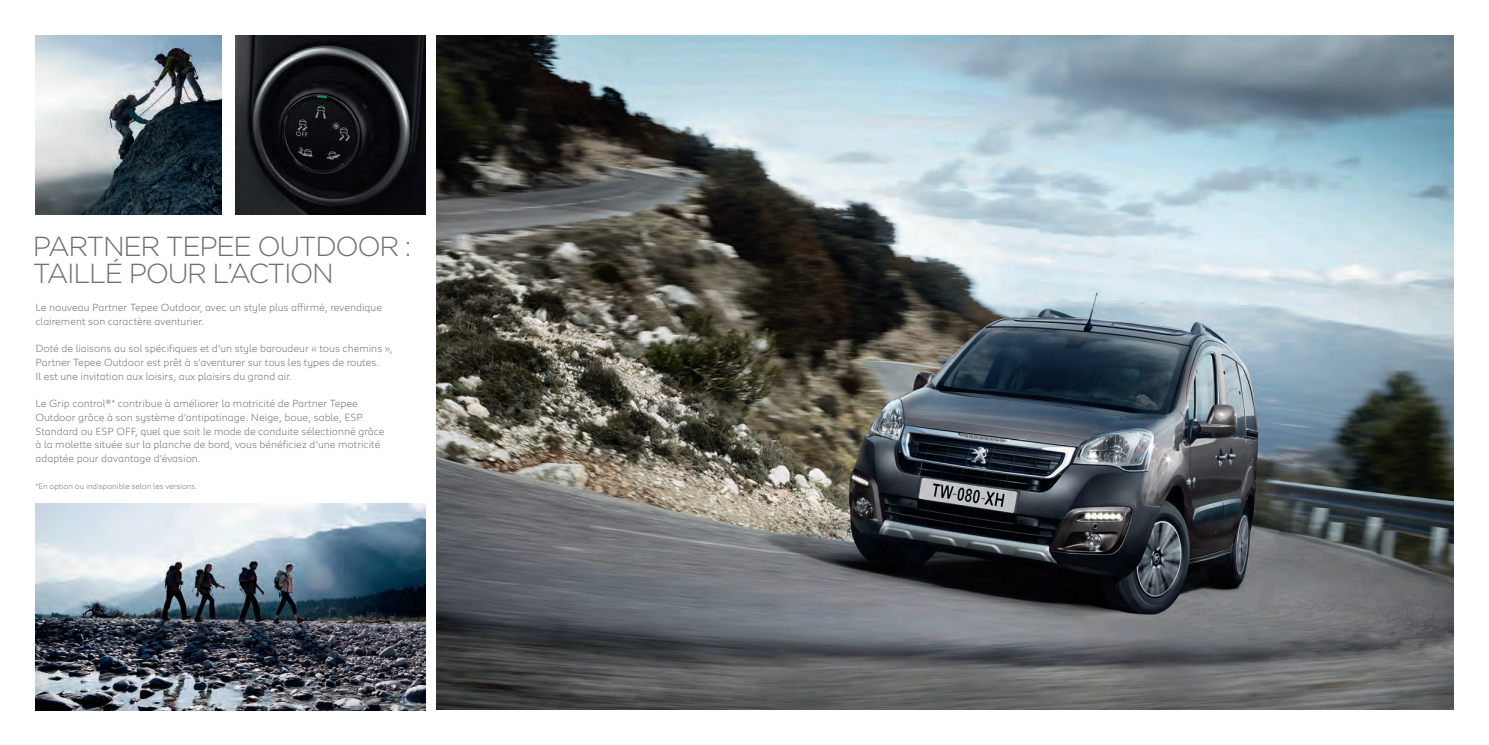
<style>
.page{position:relative;width:1489px;height:745px;background:#fff}
.page>*{position:absolute;margin:0;border:0;box-sizing:border-box;transform-origin:0 0}
.t1{font:300 27.5px/27.5px "Gotham";letter-spacing:-.05em;color:#6d6e71}
.t2{font:300 10.62px/13.8px "Peugeot";color:#6d6e71}
.t3{font:300 8.12px "Peugeot";color:#6d6e71}
</style>
<div class="page">
<img style="left:436px;top:35px;width:1017px;height:674px">
<img style="left:36px;top:503px;width:389px;height:206px">
<img style="left:35px;top:35px;width:186px;height:179px">
<img style="left:235px;top:35px;width:190px;height:179px">
<h1 class="t1" style="left:33px;top:235px;width:380px">PARTNER TEPEE OUTDOOR :<br>TAILLÉ POUR L’ACTION</h1>
<p class="t2" style="left:35px;top:301px;width:348px">Le nouveau Partner Tepee Outdoor, avec un style plus affirmé, revendique clairement son caractère aventurier.</p>
<p class="t2" style="left:35px;top:342px;width:358px">Doté de liaisons au sol spécifiques et d’un style baroudeur « tous chemins »,<br>Partner Tepee Outdoor est prêt à s’aventurer sur tous les types de routes.<br>Il est une invitation aux loisirs, aux plaisirs du grand air.</p>
<p class="t2" style="left:35px;top:397px;width:350px">Le Grip control®* contribue à améliorer la motricité de Partner Tepee Outdoor grâce à son système d’antipatinage. Neige, boue, sable, ESP Standard ou ESP OFF, quel que soit le mode de conduite sélectionné grâce à la molette située sur la planche de bord, vous bénéficiez d’une motricité adaptée pour davantage d’évasion.</p>
<p class="t3" style="left:35px;top:482px;width:163px">*En option ou indisponible selon les versions.</p>
</div>
